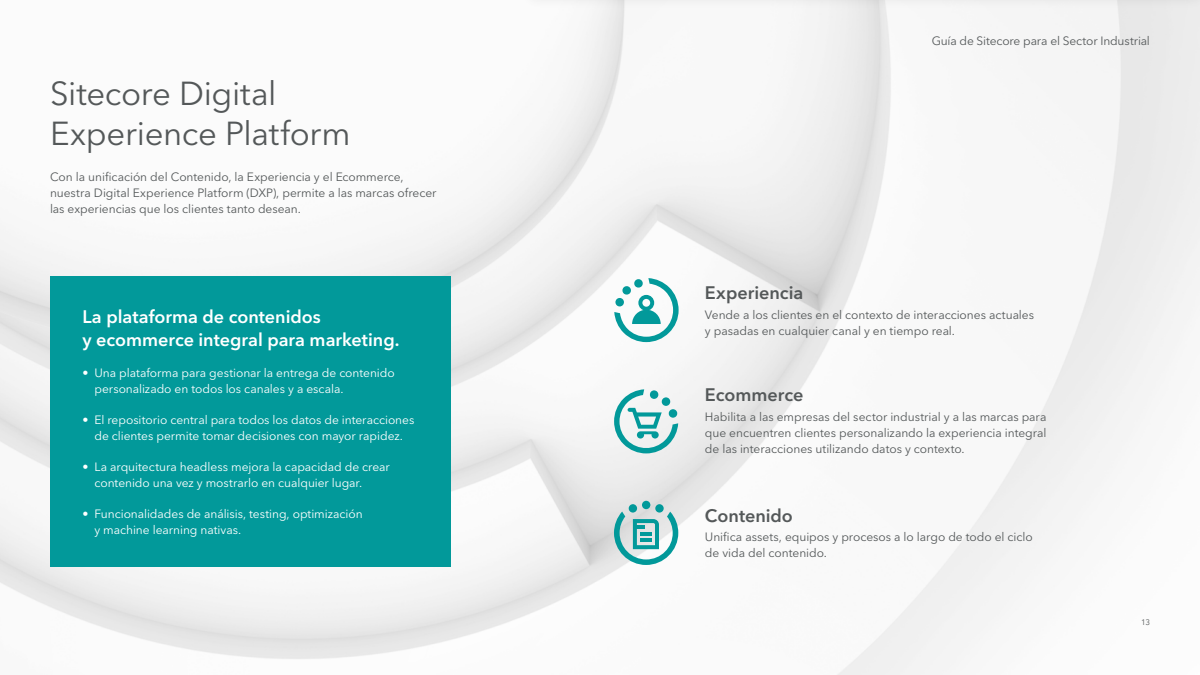
<style>
.page{position:relative;width:1200px;height:675px;background:#fff}
.page>*{position:absolute;margin:0;border:0;box-sizing:border-box;transform-origin:0 0}
.t1{font:33px/39.6px "Avenir Next LT Pro";letter-spacing:-.01em;color:#545859}
.t2{font:600 18px/23px "Avenir Next LT Pro";color:#fff}
.t3{font:600 18px "Avenir Next LT Pro";color:#545859}
.t4{font:12px/16px "Avenir Next LT Pro";letter-spacing:-.005em;color:#545859}
.t5{font:12px/16px "Avenir Next LT Pro";letter-spacing:-.005em;color:#fff}
.t6{font:8px "Avenir Next LT Pro";color:#545859}
</style>
<div class="page">
<img style="left:0;top:11px;width:1200px;height:664px">
<div style="left:519px;top:0;width:681px;height:11px;background:#000;opacity:.1"></div>
<img style="left:531px;top:0;width:668px;height:1px">
<svg style="left:614px;top:389px;width:64px;height:64px"></svg>
<div style="left:642px;top:501px;width:8px;height:8px;background:#02999a;border-radius:50%"></div>
<div style="left:629px;top:504px;width:8px;height:9px;background:#02999a;border-radius:50%"></div>
<div style="left:655px;top:504px;width:9px;height:9px;background:#02999a;border-radius:50%"></div>
<svg style="left:614px;top:512px;width:64px;height:53px"></svg>
<svg style="left:614px;top:278px;width:65px;height:64px"></svg>
<div style="left:50px;top:276px;width:401px;height:290px;background:#02999a"></div>
<h1 class="t1" style="left:50px;top:74px;width:302px">Sitecore Digital<br>Experience Platform</h1>
<p class="t4" style="left:50px;top:168px;width:388px">Con la unificación del Contenido, la Experiencia y el Ecommerce, nuestra Digital Experience Platform (DXP), permite a las marcas ofrecer las experiencias que los clientes tanto desean.</p>
<h2 class="t2" style="left:82px;top:305px;width:319px">La plataforma de contenidos<br>y ecommerce integral para marketing.</h2>
<p class="t5" style="left:94px;top:365px;width:302px;text-indent:-12px">• Una plataforma para gestionar la entrega de contenido personalizado en todos los canales y a escala.</p>
<p class="t5" style="left:82px;top:412px;width:333px;text-align:center">• El repositorio central para todos los datos de interacciones de clientes permite tomar decisiones con mayor rapidez.</p>
<p class="t5" style="left:94px;top:459px;width:297px;text-indent:-12px">• La arquitectura headless mejora la capacidad de crear contenido una vez y mostrarlo en cualquier lugar.</p>
<p class="t5" style="left:94px;top:506px;width:270px;text-indent:-12px">• Funcionalidades de análisis, testing, optimización y machine learning nativas.</p>
<p class="t4" style="left:932px;top:32px;width:220px">Guía de Sitecore para el Sector Industrial</p>
<h2 class="t3" style="left:705px;top:282px;width:100px">Experiencia</h2>
<p class="t4" style="left:705px;top:306px;width:331px">Vende a los clientes en el contexto de interacciones actuales y pasadas en cualquier canal y en tiempo real.</p>
<h2 class="t3" style="left:705px;top:384px;width:100px">Ecommerce</h2>
<p class="t4" style="left:705px;top:409px;width:343px;text-align:justify">Habilita a las empresas del sector industrial y a las marcas para que encuentren clientes personalizando la experiencia integral de las interacciones utilizando datos y contexto.</p>
<h2 class="t3" style="left:705px;top:505px;width:90px">Contenido</h2>
<p class="t4" style="left:705px;top:529px;width:329px">Unifica assets, equipos y procesos a lo largo de todo el ciclo de vida del contenido.</p>
<p class="t6" style="left:1141px;top:617px;width:10px">13</p>
</div>
